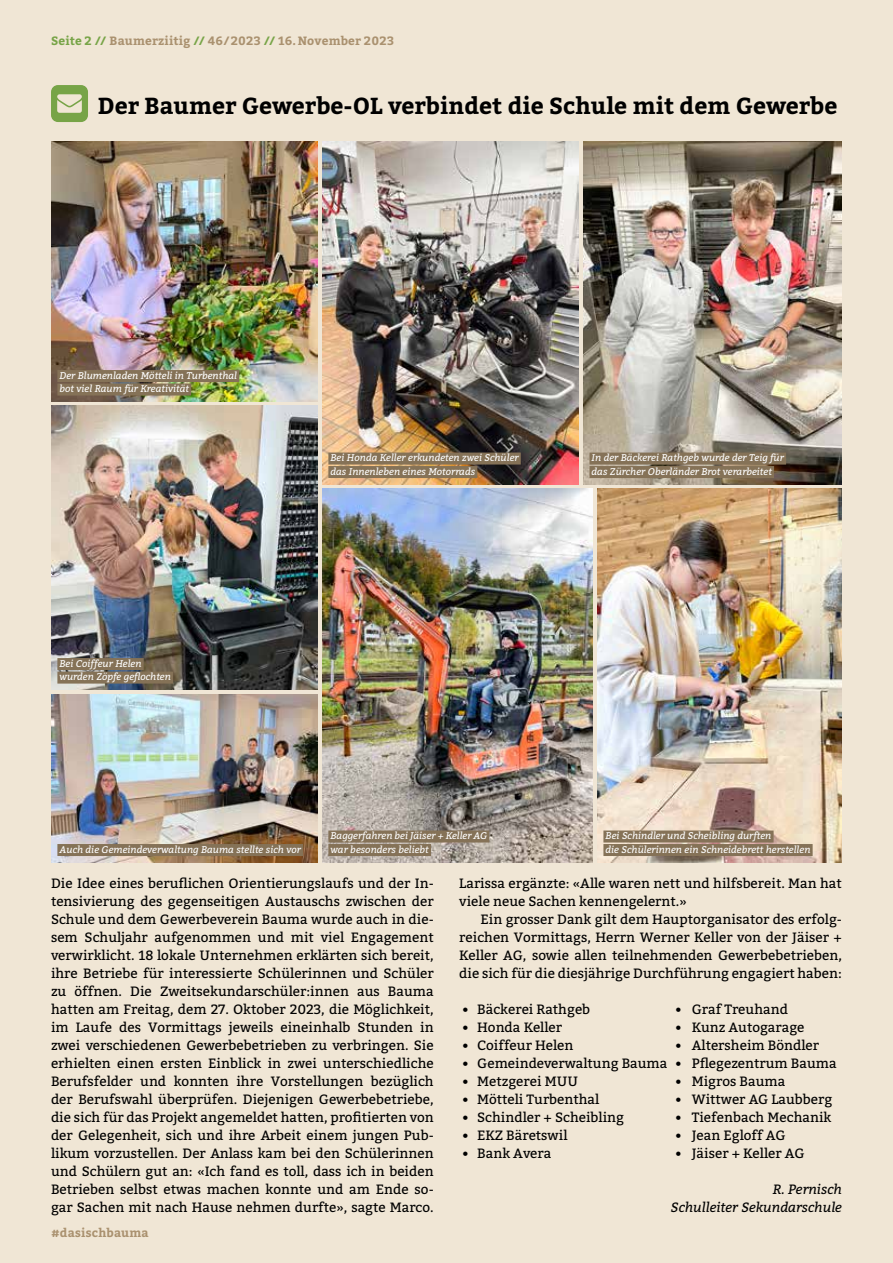
<style>
.page{position:relative;width:893px;height:1263px;background:#f0e6d5}
.page>*{position:absolute;margin:0;border:0;box-sizing:border-box;transform-origin:0 0}
.t1{font:700 23.1px "Bitter";color:#000}
.t2{font:13.5px/18px "Bitter";color:#000;text-align:justify}
.t3{font:italic 13.5px/18px "Bitter";color:#000;text-align:right}
.t4{font:700 12px "Bitter";letter-spacing:.015em;color:#aa916f}
.t5{font:italic 9.75px/13.5px "Bitter";color:#fff}
.s1{color:#77a447}
</style>
<div class="page">
<svg style="left:51px;top:85px;width:37px;height:37px"></svg>
<img style="left:322px;top:142px;width:257px;height:342px">
<img style="left:51px;top:694px;width:267px;height:168px">
<img style="left:583px;top:142px;width:259px;height:342px">
<img style="left:597px;top:488px;width:245px;height:374px">
<img style="left:322px;top:488px;width:271px;height:374px">
<img style="left:51px;top:142px;width:267px;height:260px">
<div style="left:328px;top:452px;width:193px;height:12px;background:#857257"></div>
<div style="left:328px;top:466px;width:149px;height:12px;background:#857257"></div>
<img style="left:51px;top:406px;width:267px;height:284px">
<div style="left:57px;top:658px;width:87px;height:12px;background:#857257"></div>
<div style="left:57px;top:672px;width:116px;height:12px;background:#857257"></div>
<div style="left:328px;top:830px;width:161px;height:12px;background:#857257"></div>
<div style="left:328px;top:844px;width:103px;height:12px;background:#857257"></div>
<div style="left:603px;top:830px;width:171px;height:12px;background:#857257"></div>
<div style="left:603px;top:844px;width:210px;height:12px;background:#857257"></div>
<div style="left:57px;top:370px;width:182px;height:12px;background:#857257"></div>
<div style="left:57px;top:384px;width:134px;height:12px;background:#857257"></div>
<div style="left:589px;top:452px;width:197px;height:12px;background:#857257"></div>
<div style="left:589px;top:466px;width:185px;height:12px;background:#857257"></div>
<div style="left:57px;top:844px;width:246px;height:12px;background:#857257"></div>
<p class="t4" style="left:51px;top:31px;width:345px"><span class="s1">Seite 2 //</span> Baumerziitig <span class="s1">//</span> 46/ 2023 <span class="s1">//</span> 16.November 2023</p>
<h1 class="t1" style="left:98px;top:88px;width:741px">Der Baumer Gewerbe-OL verbindet die Schule mit dem Gewerbe</h1>
<p class="t5" style="left:60px;top:368px;width:179px">Der Blumenladen Mötteli in Turbenthal bot viel Raum für Kreativität</p>
<p class="t5" style="left:331px;top:451px;width:190px">Bei Honda Keller erkundeten zwei Schüler das Innenleben eines Motorrads</p>
<p class="t5" style="left:592px;top:451px;width:194px">In der Bäckerei Rathgeb wurde der Teig für das Zürcher Oberländer Brot verarbeitet</p>
<p class="t5" style="left:60px;top:656px;width:113px">Bei Coiffeur Helen wurden Zöpfe geflochten</p>
<p class="t5" style="left:60px;top:842px;width:243px">Auch die Gemeindeverwaltung Bauma stellte sich vor</p>
<p class="t5" style="left:331px;top:829px;width:158px">Baggerfahren bei Jäiser + Keller AG war besonders beliebt</p>
<p class="t5" style="left:606px;top:829px;width:206px">Bei Schindler und Scheibling durften<br>die Schülerinnen ein Schneidebrett herstellen</p>
<p class="t2" style="left:51px;top:873px;width:384px">Die Idee eines beruflichen Orientierungslaufs und der In&shy;tensivierung des gegenseitigen Austauschs zwischen der Schule und dem Gewerbeverein Bauma wurde auch in die&shy;sem Schuljahr aufgenommen und mit viel Engagement verwirklicht. 18 lokale Unternehmen erklärten sich bereit, ihre Betriebe für interessierte Schülerinnen und Schüler zu öffnen. Die Zweitsekundarschüler:innen aus Bauma hatten am Freitag, dem 27. Oktober 2023, die Möglichkeit, im Laufe des Vormittags jeweils eineinhalb Stunden in zwei verschiedenen Gewerbebetrieben zu verbringen. Sie erhielten einen ersten Einblick in zwei unterschiedliche Berufsfelder und konnten ihre Vorstellungen bezüglich der Berufswahl überprüfen. Diejenigen Gewerbebetriebe, die sich für das Projekt angemeldet hatten, profitierten von der Gelegenheit, sich und ihre Arbeit einem jungen Pub&shy;likum vorzustellen. Der Anlass kam bei den Schülerinnen und Schülern gut an: «Ich fand es toll, dass ich in beiden Betrieben selbst etwas machen konnte und am Ende so&shy;gar Sachen mit nach Hause nehmen durfte», sagte Marco.</p>
<p class="t2" style="left:459px;top:873px;width:384px">Larissa ergänzte: «Alle waren nett und hilfsbereit. Man hat viele neue Sachen kennengelernt.»</p>
<p class="t2" style="left:459px;top:909px;width:384px;text-indent:21px">Ein grosser Dank gilt dem Hauptorganisator des erfolg&shy;reichen Vormittags, Herrn Werner Keller von der Jäiser + Keller AG, sowie allen teilnehmenden Gewerbebetrieben, die sich für die diesjährige Durchführung engagiert haben:</p>
<p class="t2" style="left:462px;top:999px;width:129px">• Bäckerei Rathgeb</p>
<p class="t2" style="left:675px;top:999px;width:114px">• Graf Treuhand</p>
<p class="t2" style="left:462px;top:1017px;width:101px">• Honda Keller</p>
<p class="t2" style="left:675px;top:1017px;width:131px">• Kunz Autogarage</p>
<p class="t2" style="left:462px;top:1035px;width:113px">• Coiffeur Helen</p>
<p class="t2" style="left:675px;top:1035px;width:145px">• Altersheim Böndler</p>
<p class="t2" style="left:462px;top:1053px;width:376px">• Gemeindeverwaltung Bauma • Pflegezentrum Bauma</p>
<p class="t2" style="left:462px;top:1071px;width:117px">• Metzgerei MUU</p>
<p class="t2" style="left:675px;top:1071px;width:112px">• Migros Bauma</p>
<p class="t2" style="left:462px;top:1089px;width:139px">• Mötteli Turbenthal</p>
<p class="t2" style="left:675px;top:1089px;width:159px">• Wittwer AG Laubberg</p>
<p class="t2" style="left:462px;top:1107px;width:163px">• Schindler + Scheibling</p>
<p class="t2" style="left:675px;top:1107px;width:158px">• Tiefenbach Mechanik</p>
<p class="t2" style="left:462px;top:1125px;width:107px">• EKZ Bäretswil</p>
<p class="t2" style="left:675px;top:1125px;width:112px">• Jean Egloff AG</p>
<p class="t2" style="left:462px;top:1143px;width:91px">• Bank Avera</p>
<p class="t2" style="left:675px;top:1143px;width:131px">• Jäiser + Keller AG</p>
<p class="t3" style="left:671px;top:1179px;width:173px">R. Pernisch<br>Schulleiter Sekundarschule</p>
<p class="t4" style="left:51px;top:1224px;width:99px">#dasischbauma</p>
</div>
